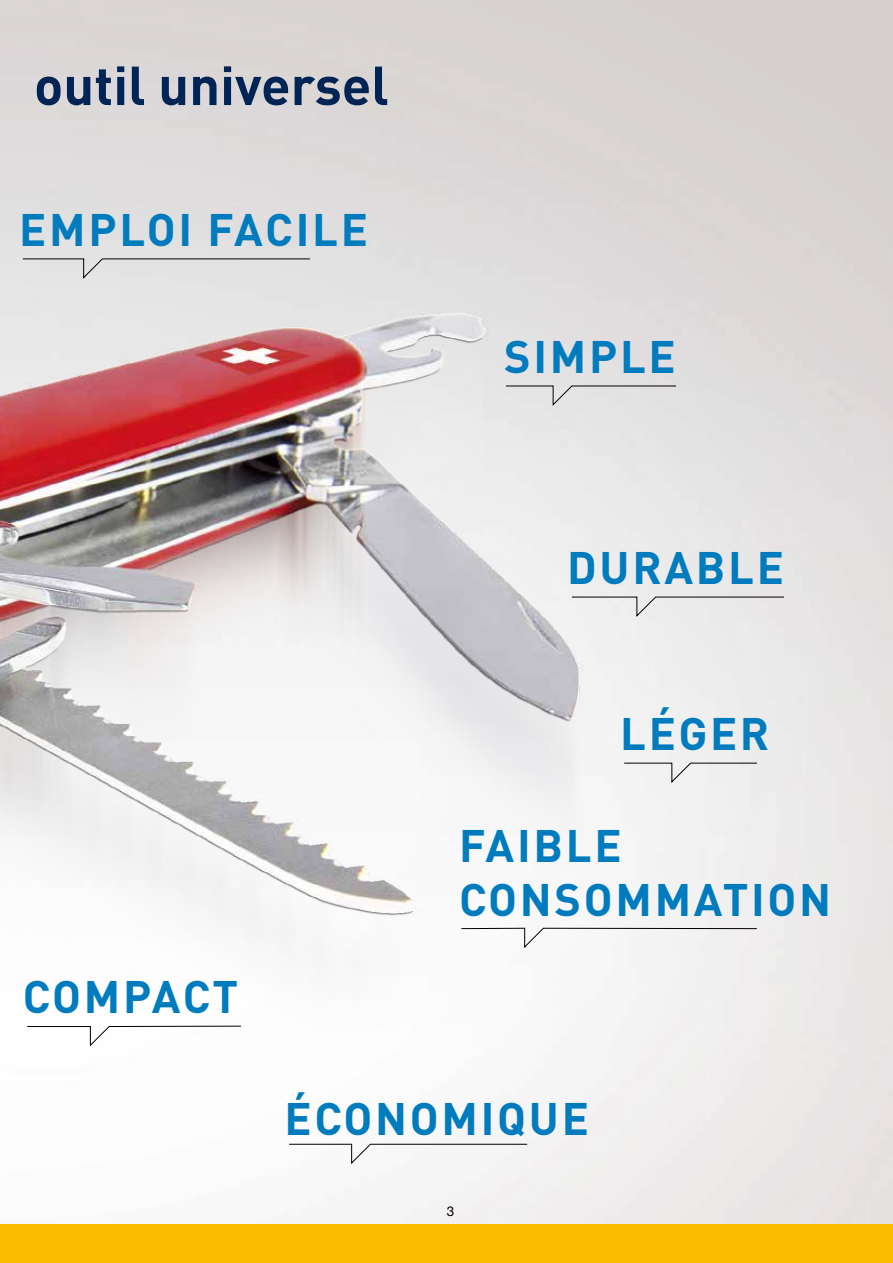
<style>
.page{position:relative;width:893px;height:1263px;background:#fff}
.page>*{position:absolute;margin:0;border:0;box-sizing:border-box;transform-origin:0 0}
.t1{font:700 54px "DINOT";color:#002454}
.t2{font:700 45px/54px "DINOT";letter-spacing:.06em;color:#007bbe}
.t3{font:13.5px "Helvetica Neue LT Std";color:#000}
</style>
<div class="page">
<img style="left:0;top:0;width:893px;height:1225px">
<div style="left:0;top:1225px;width:893px;height:38px;background:#fabb00"></div>
<img style="left:0;top:218px;width:627px;height:812px">
<svg style="left:505px;top:385px;width:172px;height:21px;background:#d7d6d6"></svg>
<svg style="left:623px;top:762px;width:135px;height:22px"></svg>
<svg style="left:22px;top:258px;width:289px;height:21px;background:#d7d7d7"></svg>
<svg style="left:571px;top:596px;width:214px;height:22px"></svg>
<svg style="left:461px;top:927px;width:297px;height:22px"></svg>
<svg style="left:288px;top:1143px;width:240px;height:22px"></svg>
<svg style="left:27px;top:1025px;width:215px;height:22px"></svg>
<p class="t1" style="left:34px;top:49px;width:356px">outil universel</p>
<p class="t2" style="left:19px;top:200px;width:350px">EMPLOI FACILE</p>
<p class="t2" style="left:23px;top:968px;width:217px">COMPACT</p>
<p class="t2" style="left:504px;top:328px;width:173px">SIMPLE</p>
<p class="t2" style="left:567px;top:539px;width:218px">DURABLE</p>
<p class="t2" style="left:620px;top:705px;width:151px">LÉGER</p>
<p class="t2" style="left:459px;top:817px;width:374px">FAIBLE<br>CONSOMMATION</p>
<p class="t2" style="left:284px;top:1090px;width:306px">ÉCONOMIQUE</p>
<p class="t3" style="left:447px;top:1203px;width:9px">3</p>
</div>
